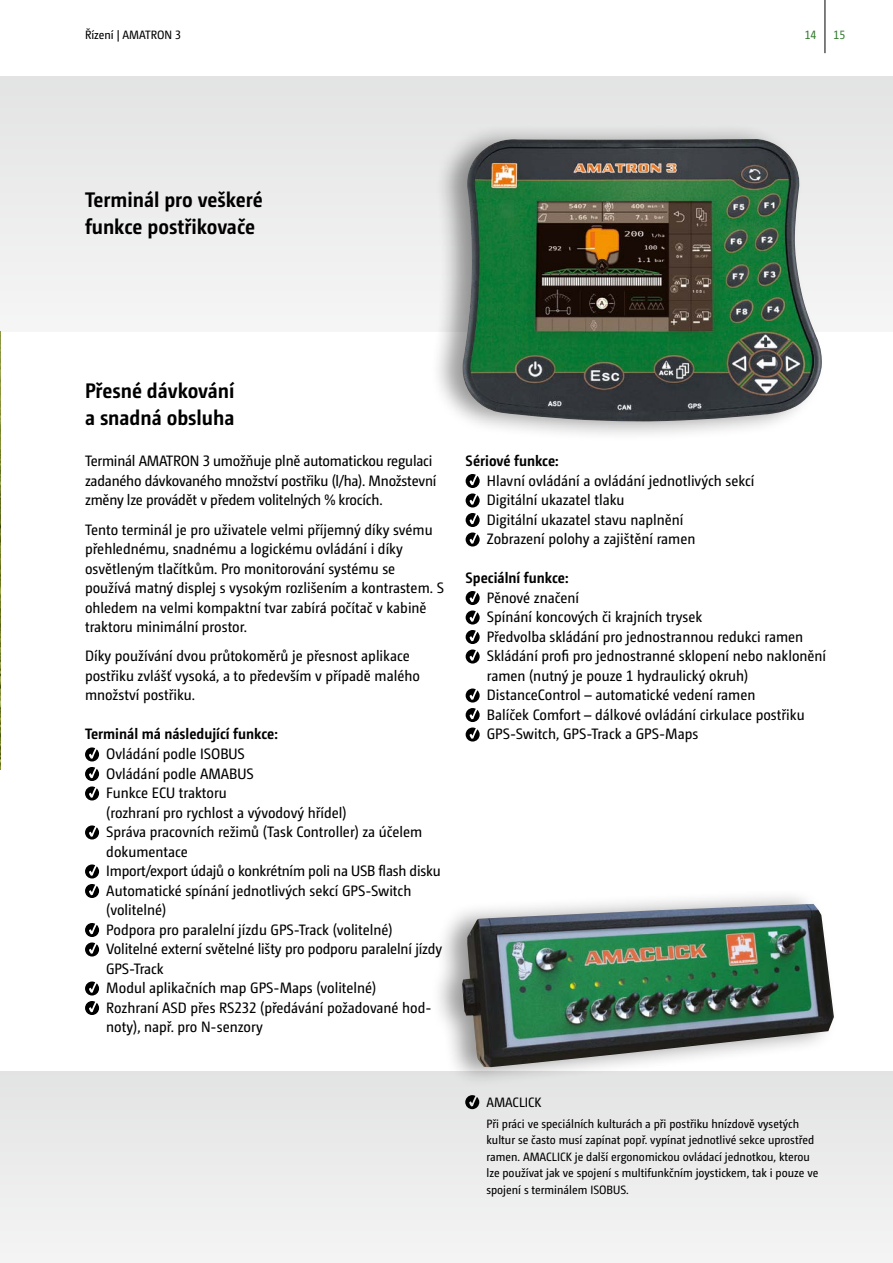
<style>
.page{position:relative;width:893px;height:1263px;background:#fff}
.page>*{position:absolute;margin:0;border:0;box-sizing:border-box;transform-origin:0 0}
.t1{font:700 21px/27px "Camingo Dos Pro S Cd";color:#000}
.t2{font:15px/19.5px "Camingo Dos Pro S Cd";color:#000}
.t3{font:700 15px "Camingo Dos Pro S Cd";color:#000}
.t4{font:13.5px "Camingo Dos Pro S Cd";color:#000}
.t5{font:12px/16.5px "Camingo Dos Pro S Cd";color:#000}
.t6{font:12px "Camingo Dos Pro S Cd";color:#387d33}
</style>
<div class="page">
<div style="left:0;top:77px;width:893px;height:255px;background:#ebebeb"></div>
<div style="left:0;top:1071px;width:893px;height:192px;background:#ececec"></div>
<img style="left:0;top:332px;width:1px;height:438px">
<div style="left:430px;top:888px;width:408px;height:199px;background:#000;opacity:.4"></div>
<img style="left:462px;top:904px;width:372px;height:163px">
<div style="left:430px;top:122px;width:396px;height:320px;background:#000;opacity:.4"></div>
<img style="left:459px;top:139px;width:363px;height:283px">
<hr style="left:825px;top:0;width:1px;height:53px;background:#000">
<svg style="left:465px;top:1095px;width:14px;height:14px"></svg>
<svg style="left:85px;top:747px;width:14px;height:14px"></svg>
<svg style="left:85px;top:767px;width:14px;height:33px"></svg>
<svg style="left:85px;top:825px;width:14px;height:14px"></svg>
<svg style="left:85px;top:864px;width:14px;height:14px"></svg>
<svg style="left:85px;top:884px;width:14px;height:14px"></svg>
<svg style="left:85px;top:923px;width:14px;height:33px"></svg>
<svg style="left:85px;top:981px;width:14px;height:14px"></svg>
<svg style="left:85px;top:1001px;width:14px;height:14px"></svg>
<svg style="left:466px;top:474px;width:14px;height:33px"></svg>
<svg style="left:466px;top:513px;width:14px;height:33px"></svg>
<svg style="left:466px;top:591px;width:14px;height:33px"></svg>
<svg style="left:466px;top:630px;width:14px;height:33px"></svg>
<svg style="left:466px;top:688px;width:14px;height:14px"></svg>
<svg style="left:466px;top:708px;width:14px;height:33px"></svg>
<p class="t5" style="left:85px;top:26px;width:98px">Řízení | AMATRON 3</p>
<p class="t6" style="left:805px;top:28px;width:13px">14</p>
<p class="t6" style="left:833px;top:28px;width:13px">15</p>
<h1 class="t1" style="left:85px;top:186px;width:179px">Terminál pro veškeré funkce postřikovače</h1>
<h1 class="t1" style="left:85px;top:377px;width:151px">Přesné dávkování a snadná obsluha</h1>
<p class="t2" style="left:85px;top:451px;width:353px">Terminál AMATRON 3 umožňuje plně automatickou regulaci zadaného dávkovaného množství postřiku (l/ha). Množstevní změny lze provádět v předem volitelných % krocích.</p>
<p class="t2" style="left:85px;top:519px;width:360px">Tento terminál je pro uživatele velmi příjemný díky svému přehlednému, snadnému a logickému ovládání i díky osvětleným tlačítkům. Pro monitorování systému se používá matný displej s vysokým rozlišením a kontrastem. S ohledem na velmi kompaktní tvar zabírá počítač v kabině traktoru minimální prostor.</p>
<p class="t2" style="left:85px;top:646px;width:336px">Díky používání dvou průtokoměrů je přesnost aplikace postřiku zvlášť vysoká, a to především v případě malého množství postřiku.</p>
<p class="t3" style="left:85px;top:725px;width:194px">Terminál má následující funkce:</p>
<p class="t2" style="left:106px;top:744px;width:337px">Ovládání podle ISOBUS<br>Ovládání podle AMABUS<br>Funkce ECU traktoru<br>(rozhraní pro rychlost a vývodový hřídel)<br>Správa pracovních režimů (Task Controller) za účelem dokumentace<br>Import/export údajů o konkrétním poli na USB flash disku Automatické spínání jednotlivých sekcí GPS-Switch (volitelné)<br>Podpora pro paralelní jízdu GPS-Track (volitelné)<br>Volitelné externí světelné lišty pro podporu paralelní jízdy GPS-Track<br>Modul aplikačních map GPS-Maps (volitelné)<br>Rozhraní ASD přes RS232 (předávání požadované hod&shy;noty), např. pro N-senzory</p>
<p class="t3" style="left:466px;top:452px;width:94px">Sériové funkce:</p>
<p class="t2" style="left:487px;top:471px;width:269px">Hlavní ovládání a ovládání jednotlivých sekcí Digitální ukazatel tlaku<br>Digitální ukazatel stavu naplnění<br>Zobrazení polohy a zajištění ramen</p>
<p class="t3" style="left:466px;top:569px;width:104px">Speciální funkce:</p>
<p class="t2" style="left:487px;top:588px;width:341px">Pěnové značení<br>Spínání koncových či krajních trysek<br>Předvolba skládání pro jednostrannou redukci ramen Skládání profi pro jednostranné sklopení nebo naklonění ramen (nutný je pouze 1 hydraulický okruh)<br>DistanceControl – automatické vedení ramen<br>Balíček Comfort – dálkové ovládání cirkulace postřiku GPS-Switch, GPS-Track a GPS-Maps</p>
<p class="t4" style="left:486px;top:1094px;width:56px">AMACLICK</p>
<p class="t5" style="left:486px;top:1115px;width:333px">Při práci ve speciálních kulturách a při postřiku hnízdově vysetých kultur se často musí zapínat popř. vypínat jednotlivé sekce uprostřed ramen. AMACLICK je další ergonomickou ovládací jednotkou, kterou lze používat jak ve spojení s multifunkčním joystickem, tak i pouze ve spojení s terminálem ISOBUS.</p>
</div>
